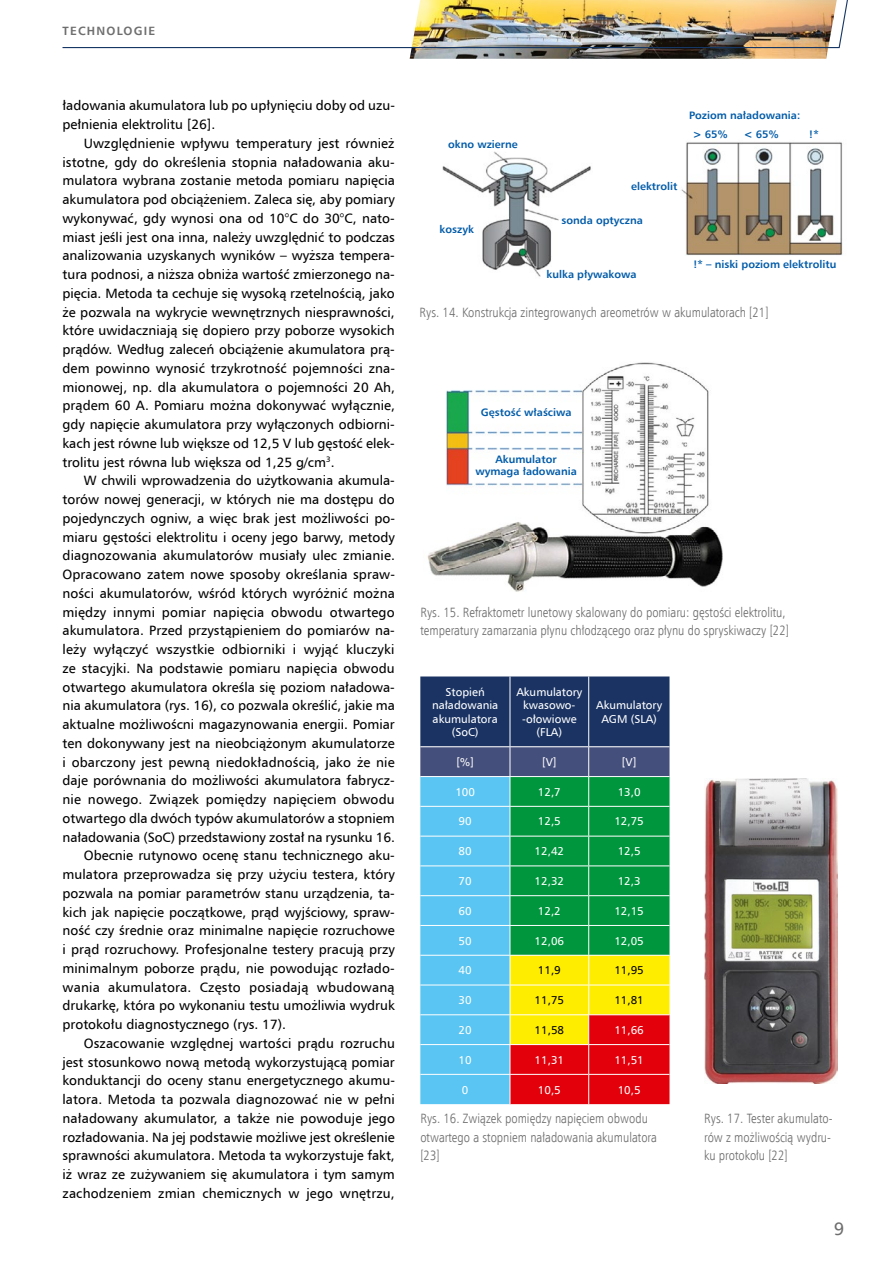
<style>
.page{position:relative;width:893px;height:1263px;background:#fff}
.page>*{position:absolute;margin:0;border:0;box-sizing:border-box;transform-origin:0 0}
.t1{font:18px "Humnst 777 EU";color:#6e6e6e}
.t2{font:13.5px/18.8px "Humnst 777 EU";color:#000}
.t3{font:13.5px/18.8px "Humnst 777 Lt Cn EU";color:#6e6e6e}
.t4{font:700 12px "Humnst 777 EU";letter-spacing:.1em;color:#6e6e6e}
.t5{font:11.4px/13.5px "Humnst 777 EU";color:#fff;text-align:center}
.t6{font:11.4px "Humnst 777 EU";color:#000}
.t7{font:700 10.8px/19.2px "Humnst 777 EU";color:#005ba9}
</style>
<div class="page">
<img style="left:410px;top:49px;width:418px;height:10px">
<img style="left:704px;top:779px;width:133px;height:305px">
<svg style="left:420px;top:676px;width:249px;height:428px;background:#5d8a73"></svg>
<img style="left:442px;top:142px;width:401px;height:135px">
<img style="left:427px;top:362px;width:296px;height:230px">
<img style="left:62px;top:0;width:786px;height:49px">
<p class="t4" style="left:63px;top:24px;width:94px">TECHNOLOGIE</p>
<p class="t2" style="left:63px;top:96px;width:334px">ładowania akumulatora lub po upłynięciu doby od uzu&shy;pełnienia elektrolitu [26].</p>
<p class="t2" style="left:63px;top:133px;width:334px;text-align:justify;text-indent:21px">Uwzględnienie wpływu temperatury jest również istotne, gdy do określenia stopnia naładowania aku&shy;mulatora wybrana zostanie metoda pomiaru napięcia akumulatora pod obciążeniem. Zaleca się, aby pomiary wykonywać, gdy wynosi ona od 10°C do 30°C, nato&shy;miast jeśli jest ona inna, należy uwzględnić to podczas analizowania uzyskanych wyników – wyższa tempera&shy;tura podnosi, a niższa obniża wartość zmierzonego na&shy;pięcia. Metoda ta cechuje się wysoką rzetelnością, jako że pozwala na wykrycie wewnętrznych niesprawności, które uwidaczniają się dopiero przy poborze wysokich prądów. Według zaleceń obciążenie akumulatora prą&shy;dem powinno wynosić trzykrotność pojemności zna&shy;mionowej, np. dla akumulatora o pojemności 20 Ah, prądem 60 A. Pomiaru można dokonywać wyłącznie, gdy napięcie akumulatora przy wyłączonych odbiorni&shy;kach jest równe lub większe od 12,5 V lub gęstość elek&shy;trolitu jest równa lub większa od 1,25 g/cm<sup>3</sup>.</p>
<p class="t2" style="left:84px;top:471px;width:313px">W chwili wprowadzenia do użytkowania akumula-</p>
<p class="t2" style="left:63px;top:490px;width:334px">torów nowej generacji, w których nie ma dostępu do</p>
<p class="t2" style="left:63px;top:508px;width:334px">pojedynczych ogniw, a więc brak jest możliwości po-</p>
<p class="t2" style="left:63px;top:527px;width:334px">miaru gęstości elektrolitu i oceny jego barwy, metody</p>
<p class="t2" style="left:63px;top:546px;width:334px">diagnozowania akumulatorów musiały ulec zmianie.</p>
<p class="t2" style="left:63px;top:565px;width:334px">Opracowano zatem nowe sposoby określania spraw-</p>
<p class="t2" style="left:63px;top:583px;width:334px">ności akumulatorów, wśród których wyróżnić można</p>
<p class="t2" style="left:63px;top:602px;width:334px">między innymi pomiar napięcia obwodu otwartego</p>
<p class="t2" style="left:63px;top:621px;width:334px">akumulatora. Przed przystąpieniem do pomiarów na-</p>
<p class="t2" style="left:63px;top:640px;width:334px">leży wyłączyć wszystkie odbiorniki i wyjąć kluczyki</p>
<p class="t2" style="left:63px;top:658px;width:334px">ze stacyjki. Na podstawie pomiaru napięcia obwodu</p>
<p class="t2" style="left:63px;top:677px;width:334px">otwartego akumulatora określa się poziom naładowa-</p>
<p class="t2" style="left:63px;top:696px;width:334px">nia akumulatora (rys. 16), co pozwala określić, jakie ma</p>
<p class="t2" style="left:63px;top:715px;width:334px">aktualne możliwoścni magazynowania energii. Pomiar</p>
<p class="t2" style="left:63px;top:733px;width:334px">ten dokonywany jest na nieobciążonym akumulatorze</p>
<p class="t2" style="left:63px;top:752px;width:334px">i obarczony jest pewną niedokładnością, jako że nie</p>
<p class="t2" style="left:63px;top:771px;width:334px">daje porównania do możliwości akumulatora fabrycz-</p>
<p class="t2" style="left:63px;top:790px;width:334px">nie nowego. Związek pomiędzy napięciem obwodu</p>
<p class="t2" style="left:63px;top:808px;width:334px">otwartego dla dwóch typów akumulatorów a stopniem</p>
<p class="t2" style="left:63px;top:827px;width:334px">naładowania (SoC) przedstawiony został na rysunku 16.</p>
<p class="t2" style="left:84px;top:846px;width:313px">Obecnie rutynowo ocenę stanu technicznego aku-</p>
<p class="t2" style="left:63px;top:865px;width:334px">mulatora przeprowadza się przy użyciu testera, który</p>
<p class="t2" style="left:63px;top:883px;width:334px">pozwala na pomiar parametrów stanu urządzenia, ta-</p>
<p class="t2" style="left:63px;top:902px;width:334px">kich jak napięcie początkowe, prąd wyjściowy, spraw-</p>
<p class="t2" style="left:63px;top:921px;width:334px">ność czy średnie oraz minimalne napięcie rozruchowe</p>
<p class="t2" style="left:63px;top:940px;width:334px">i prąd rozruchowy. Profesjonalne testery pracują przy</p>
<p class="t2" style="left:63px;top:958px;width:334px">minimalnym poborze prądu, nie powodując rozłado-</p>
<p class="t2" style="left:63px;top:977px;width:334px">wania akumulatora. Często posiadają wbudowaną</p>
<p class="t2" style="left:63px;top:996px;width:334px">drukarkę, która po wykonaniu testu umożliwia wydruk</p>
<p class="t2" style="left:63px;top:1015px;width:225px">protokołu diagnostycznego (rys. 17).</p>
<p class="t2" style="left:84px;top:1033px;width:313px">Oszacowanie względnej wartości prądu rozruchu</p>
<p class="t2" style="left:63px;top:1052px;width:334px">jest stosunkowo nową metodą wykorzystującą pomiar</p>
<p class="t2" style="left:63px;top:1071px;width:334px">konduktancji do oceny stanu energetycznego akumu-</p>
<p class="t2" style="left:63px;top:1090px;width:334px">latora. Metoda ta pozwala diagnozować nie w pełni</p>
<p class="t2" style="left:63px;top:1108px;width:334px">naładowany akumulator, a także nie powoduje jego</p>
<p class="t2" style="left:63px;top:1127px;width:334px">rozładowania. Na jej podstawie możliwe jest określenie</p>
<p class="t2" style="left:63px;top:1146px;width:334px">sprawności akumulatora. Metoda ta wykorzystuje fakt,</p>
<p class="t2" style="left:63px;top:1165px;width:334px">iż wraz ze zużywaniem się akumulatora i tym samym</p>
<p class="t2" style="left:63px;top:1183px;width:334px">zachodzeniem zmian chemicznych w jego wnętrzu,</p>
<p class="t7" style="left:448px;top:134px;width:71px">okno wzierne</p>
<p class="t7" style="left:440px;top:220px;width:36px">koszyk</p>
<p class="t7" style="left:693px;top:105px;width:109px;text-indent:-4px">Poziom naładowania: &gt; 65%</p>
<p class="t7" style="left:744px;top:124px;width:36px">&lt; 65%</p>
<p class="t7" style="left:809px;top:124px;width:11px">!*</p>
<p class="t7" style="left:631px;top:176px;width:48px">elektrolit</p>
<p class="t7" style="left:561px;top:211px;width:83px">sonda optyczna</p>
<p class="t7" style="left:546px;top:264px;width:92px">kulka pływakowa</p>
<p class="t7" style="left:693px;top:254px;width:145px">!* – niski poziom elektrolitu</p>
<p class="t3" style="left:419px;top:302px;width:351px">Rys. 14. Konstrukcja zintegrowanych areometrów w akumulatorach [21]</p>
<p class="t7" style="left:481px;top:402px;width:92px">Gęstość właściwa</p>
<p class="t7" style="left:475px;top:453px;width:103px;line-height:12px;text-align:center">Akumulator wymaga ładowania</p>
<p class="t3" style="left:420px;top:602px;width:370px">Rys. 15. Refraktometr lunetowy skalowany do pomiaru: gęstości elektrolitu, temperatury zamarzania płynu chłodzącego oraz płynu do spryskiwaczy [22]</p>
<p class="t5" style="left:432px;top:685px;width:68px">Stopień naładowania akumulatora (SoC)</p>
<p class="t5" style="left:516px;top:685px;width:67px">Akumulatory kwasowo--ołowiowe (FLA)</p>
<p class="t5" style="left:596px;top:698px;width:67px">Akumulatory<br>AGM (SLA)</p>
<p class="t5" style="left:456px;top:755px;width:19px">[%]</p>
<p class="t5" style="left:542px;top:755px;width:16px">[V]</p>
<p class="t5" style="left:622px;top:755px;width:16px">[V]</p>
<p class="t5" style="left:455px;top:785px;width:21px">100</p>
<p class="t5" style="left:538px;top:785px;width:24px">12,7</p>
<p class="t5" style="left:618px;top:785px;width:24px">13,0</p>
<p class="t5" style="left:459px;top:814px;width:15px">90</p>
<p class="t5" style="left:538px;top:814px;width:24px">12,5</p>
<p class="t5" style="left:614px;top:814px;width:31px">12,75</p>
<p class="t5" style="left:459px;top:844px;width:15px">80</p>
<p class="t5" style="left:535px;top:844px;width:31px">12,42</p>
<p class="t5" style="left:618px;top:844px;width:24px">12,5</p>
<p class="t5" style="left:459px;top:874px;width:15px">70</p>
<p class="t5" style="left:535px;top:874px;width:31px">12,32</p>
<p class="t5" style="left:618px;top:874px;width:24px">12,3</p>
<p class="t5" style="left:459px;top:904px;width:15px">60</p>
<p class="t5" style="left:538px;top:904px;width:24px">12,2</p>
<p class="t5" style="left:614px;top:904px;width:31px">12,15</p>
<p class="t5" style="left:459px;top:934px;width:15px">50</p>
<p class="t5" style="left:535px;top:934px;width:31px">12,06</p>
<p class="t5" style="left:614px;top:934px;width:31px">12,05</p>
<p class="t5" style="left:459px;top:963px;width:15px">40</p>
<p class="t6" style="left:538px;top:963px;width:24px">11,9</p>
<p class="t6" style="left:614px;top:963px;width:31px">11,95</p>
<p class="t5" style="left:459px;top:993px;width:15px">30</p>
<p class="t6" style="left:535px;top:993px;width:31px">11,75</p>
<p class="t6" style="left:614px;top:993px;width:31px">11,81</p>
<p class="t5" style="left:459px;top:1023px;width:15px">20</p>
<p class="t6" style="left:535px;top:1023px;width:31px">11,58</p>
<p class="t5" style="left:614px;top:1023px;width:31px">11,66</p>
<p class="t5" style="left:459px;top:1053px;width:15px">10</p>
<p class="t5" style="left:535px;top:1053px;width:31px">11,31</p>
<p class="t5" style="left:614px;top:1053px;width:31px">11,51</p>
<p class="t5" style="left:462px;top:1082px;width:8px">0</p>
<p class="t5" style="left:538px;top:1082px;width:24px">10,5</p>
<p class="t5" style="left:618px;top:1082px;width:24px">10,5</p>
<p class="t3" style="left:420px;top:1109px;width:238px">Rys. 16. Związek pomiędzy napięciem obwodu otwartego a stopniem naładowania akumulatora [23]</p>
<p class="t3" style="left:704px;top:1109px;width:130px">Rys. 17. Tester akumulato&shy;rów z możliwością wydru&shy;ku protokołu [22]</p>
<h1 class="t1" style="left:834px;top:1218px;width:12px">9</h1>
</div>
